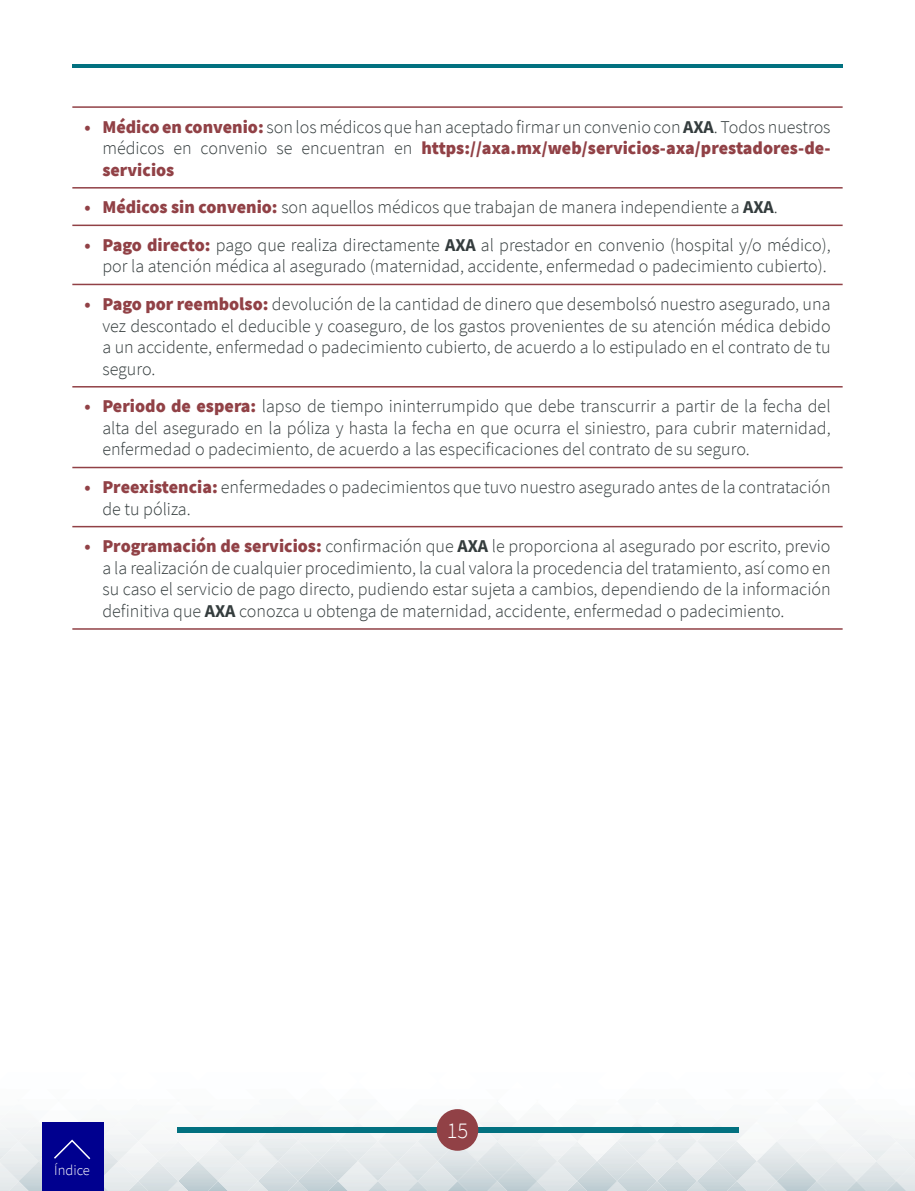
<style>
.page{position:relative;width:915px;height:1191px;background:#fff}
.page>*{position:absolute;margin:0;border:0;box-sizing:border-box;transform-origin:0 0}
.t1{font:300 22.5px "Source Sans Pro";color:#fff}
.t2{font:300 18px/21.6px "Source Sans Pro";color:#343c3d;text-align:justify}
.t3{font:300 14.55px "Source Sans Pro";color:#fff}
.s1{font-weight:700;color:#914146}
.s2{font-weight:900;color:#914146}
.s3{font-weight:700}
</style>
<div class="page">
<img style="left:836px;top:1159px;width:78px;height:32px">
<div style="left:836px;top:1130px;width:60px;height:31px;background:#f1f3f5"></div>
<img style="left:0;top:1109px;width:836px;height:72px">
<img style="left:103px;top:1181px;width:733px;height:10px">
<img style="left:636px;top:1161px;width:20px;height:20px">
<img style="left:497px;top:1109px;width:20px;height:12px">
<img style="left:58px;top:1109px;width:100px;height:12px">
<img style="left:118px;top:1109px;width:20px;height:12px">
<img style="left:98px;top:1121px;width:20px;height:20px">
<img style="left:0;top:1181px;width:42px;height:10px">
<img style="left:19px;top:1109px;width:39px;height:52px">
<img style="left:0;top:1122px;width:19px;height:37px">
<img style="left:0;top:1109px;width:19px;height:11px">
<div style="left:177px;top:1127px;width:561px;height:5px;background:#027180"></div>
<div style="left:42px;top:1122px;width:61px;height:69px;background:#00008f"></div>
<hr style="left:72px;top:64px;width:770px;height:4px;background:#027180">
<div style="left:436px;top:1109px;width:42px;height:41px;background:#914146;border-radius:50%"></div>
<svg style="left:54px;top:1139px;width:37px;height:21px"></svg>
<hr style="left:72px;top:106px;width:770px;height:2px;background:#914146">
<hr style="left:72px;top:187px;width:770px;height:1px;background:#914146">
<hr style="left:72px;top:224px;width:770px;height:2px;background:#914146">
<hr style="left:72px;top:284px;width:770px;height:1px;background:#914146">
<hr style="left:72px;top:386px;width:770px;height:1px;background:#914146">
<hr style="left:72px;top:467px;width:770px;height:1px;background:#914146">
<hr style="left:72px;top:526px;width:770px;height:1px;background:#914146">
<hr style="left:72px;top:628px;width:770px;height:1px;background:#914146">
<p class="t2" style="left:102px;top:116px;width:729px;text-indent:-18px"><span class="s1">•</span> <span class="s2">Médico en convenio:</span> son los médicos que han aceptado firmar un convenio con <span class="s3">AXA</span>. Todos nuestros médicos en convenio se encuentran en <span class="s2">https://axa.mx/web/servicios-axa/prestadores-de&shy;servicios</span></p>
<p class="t2" style="left:84px;top:196px;width:694px"><span class="s1">•</span> <span class="s2">Médicos sin convenio:</span> son aquellos médicos que trabajan de manera independiente a <span class="s3">AXA</span>.</p>
<p class="t2" style="left:84px;top:234px;width:747px;text-align:right"><span class="s1">•</span> <span class="s2">Pago directo:</span> pago que realiza directamente <span class="s3">AXA</span> al prestador en convenio (hospital y/o médico), por la atención médica al asegurado (maternidad, accidente, enfermedad o padecimiento cubierto).</p>
<p class="t2" style="left:102px;top:293px;width:729px;text-indent:-18px"><span class="s1">•</span> <span class="s2">Pago por reembolso:</span> devolución de la cantidad de dinero que desembolsó nuestro asegurado, una vez descontado el deducible y coaseguro, de los gastos provenientes de su atención médica debido a un accidente, enfermedad o padecimiento cubierto, de acuerdo a lo estipulado en el contrato de tu seguro.</p>
<p class="t2" style="left:102px;top:395px;width:729px;text-indent:-18px"><span class="s1">•</span> <span class="s2">Periodo de espera:</span> lapso de tiempo ininterrumpido que debe transcurrir a partir de la fecha del alta del asegurado en la póliza y hasta la fecha en que ocurra el siniestro, para cubrir maternidad, enfermedad o padecimiento, de acuerdo a las especificaciones del contrato de su seguro.</p>
<p class="t2" style="left:102px;top:476px;width:729px;text-indent:-18px"><span class="s1">•</span> <span class="s2">Preexistencia:</span> enfermedades o padecimientos que tuvo nuestro asegurado antes de la contratación de tu póliza.</p>
<p class="t2" style="left:102px;top:535px;width:729px;text-indent:-18px"><span class="s1">•</span> <span class="s2">Programación de servicios:</span> confirmación que <span class="s3">AXA</span> le proporciona al asegurado por escrito, previo a la realización de cualquier procedimiento, la cual valora la procedencia del tratamiento, así como en su caso el servicio de pago directo, pudiendo estar sujeta a cambios, dependiendo de la información definitiva que <span class="s3">AXA</span> conozca u obtenga de maternidad, accidente, enfermedad o padecimiento.</p>
<p class="t3" style="left:54px;top:1161px;width:37px">Índice</p>
<p class="t1" style="left:446px;top:1117px;width:23px">15</p>
</div>
